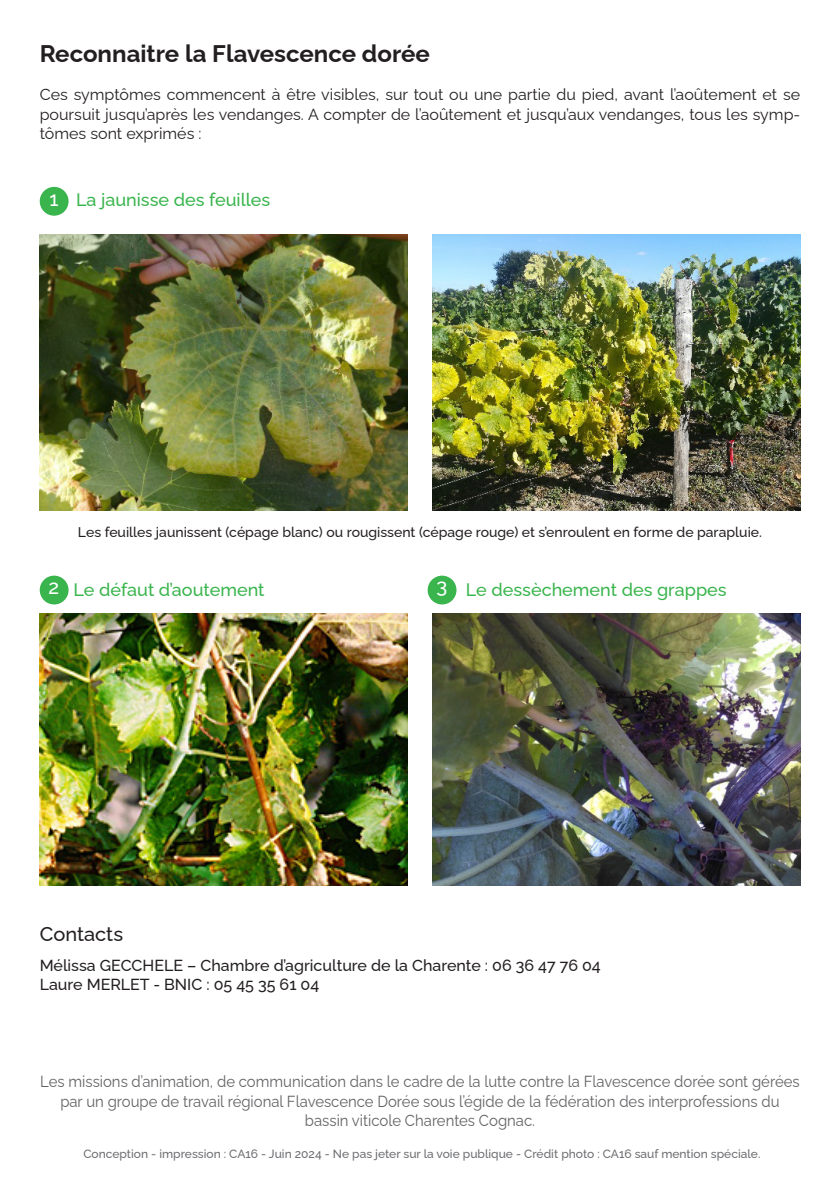
<style>
.page{position:relative;width:840px;height:1191px;background:#fff}
.page>*{position:absolute;margin:0;border:0;box-sizing:border-box;transform-origin:0 0}
.intertitre{font:700 24px "Raleway";color:#231f20}
.intertitre-2{font:500 20px "Raleway";color:#231f20}
.bold{font:500 20px "Raleway";color:#fff}
.bold-2{font:500 18px "Raleway";color:#39b54d}
.TEXTE_NORMAL{font:16px/19.2px "Raleway";color:#636366;text-align:center;scale:.93 1}
.TEXTE_NORMAL-2{font:16px/19.2px "Raleway";color:#231f20;text-align:justify}
.TEXTE_NORMAL-3{font:500 16px "Raleway";color:#231f20}
.TEXTE_NORMAL-4{font:500 14px "Raleway";color:#231f20}
.TEXTE_NORMAL-5{font:500 12px "Raleway";color:#6c6d70}
</style>
<div class="page">
<div style="left:427px;top:575px;width:29px;height:29px;background:#3ab54e;border-radius:50%"></div>
<div style="left:40px;top:575px;width:29px;height:29px;background:#3ab54e;border-radius:50%"></div>
<div style="left:40px;top:187px;width:29px;height:29px;background:#3ab54e;border-radius:50%"></div>
<img style="left:40px;top:235px;width:368px;height:275px">
<img style="left:432px;top:614px;width:367px;height:271px">
<img style="left:40px;top:614px;width:368px;height:271px">
<img style="left:432px;top:235px;width:367px;height:275px">
<p class="intertitre" style="left:40px;top:35px;width:391px">Reconnaitre la Flavescence dorée</p>
<p class="TEXTE_NORMAL-2" style="left:40px;top:83px;width:761px">Ces symptômes commencent à être visibles, sur tout ou une partie du pied, avant l’aoûtement et se poursuit jusqu’après les vendanges. A compter de l’aoûtement et jusqu’aux vendanges, tous les symp&shy;tômes sont exprimés :</p>
<p class="bold" style="left:49px;top:183px;width:10px">1</p>
<p class="bold-2" style="left:76px;top:185px;width:196px">La jaunisse des feuilles</p>
<p class="TEXTE_NORMAL-4" style="left:78px;top:520px;width:685px">Les feuilles jaunissent (cépage blanc) ou rougissent (cépage rouge) et s’enroulent en forme de parapluie.</p>
<p class="bold" style="left:48px;top:571px;width:12px">2</p>
<p class="bold" style="left:436px;top:570px;width:12px">3</p>
<p class="bold-2" style="left:74px;top:575px;width:192px">Le défaut d’aoutement</p>
<p class="bold-2" style="left:465px;top:575px;width:262px">Le dessèchement des grappes</p>
<p class="intertitre-2" style="left:40px;top:917px;width:85px">Contacts</p>
<p class="TEXTE_NORMAL-3" style="left:40px;top:952px;width:562px">Mélissa GECCHELE – Chambre d’agriculture de la Charente : 06 36 47 76 04</p>
<p class="TEXTE_NORMAL-3" style="left:40px;top:972px;width:281px">Laure MERLET - BNIC : 05 45 35 61 04</p>
<p class="TEXTE_NORMAL" style="left:40px;top:1070px;width:817px">Les missions d’animation, de communication dans le cadre de la lutte contre la Flavescence dorée sont gérées par un groupe de travail régional Flavescence Dorée sous l’égide de la fédération des interprofessions du bassin viticole Charentes Cognac.</p>
<p class="TEXTE_NORMAL-5" style="left:83px;top:1144px;width:678px">Conception - impression : CA16 - Juin 2024 - Ne pas jeter sur la voie publique - Crédit photo : CA16 sauf mention spéciale.</p>
</div>
